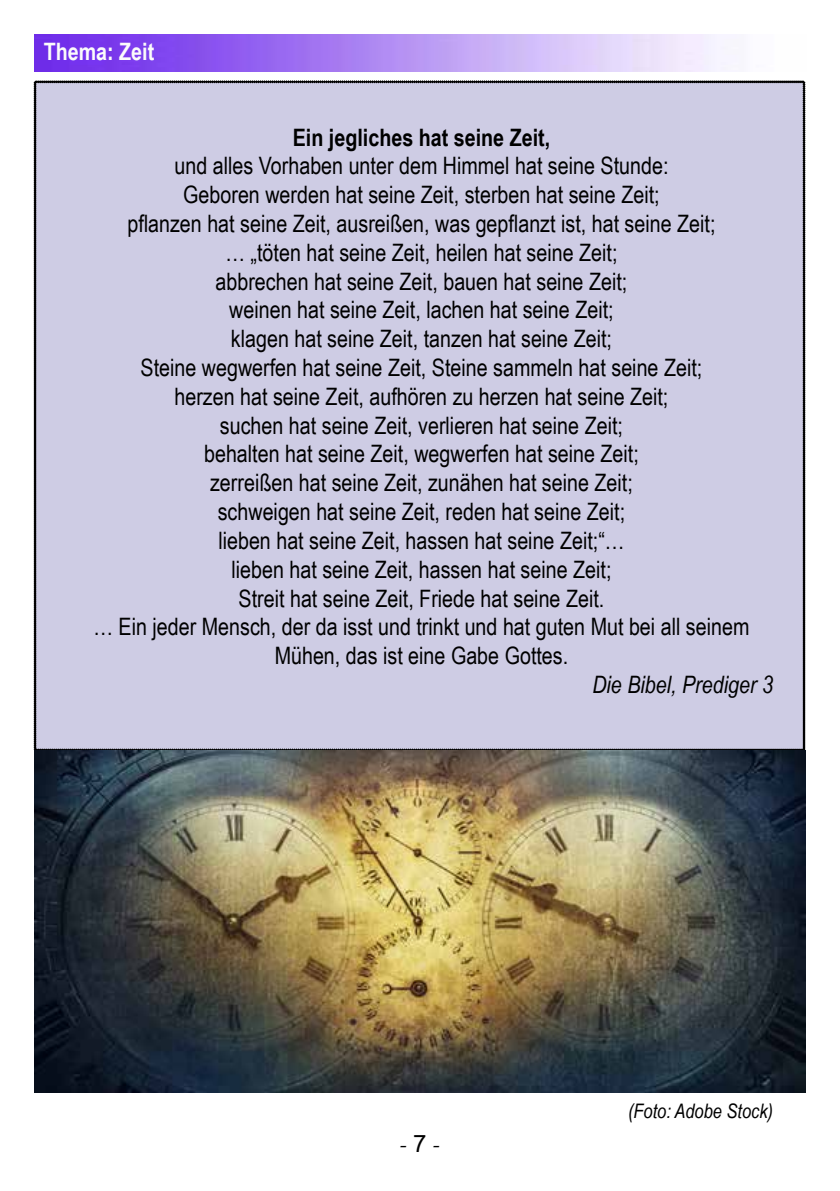
<style>
.page{position:relative;width:840px;height:1191px;background:#fff}
.page>*{position:absolute;margin:0;border:0;box-sizing:border-box;transform-origin:0 0}
.t1{font:24px/28.8px "Arial Narrow";color:#000;text-align:center}
.t2{font:700 24px "Arial Narrow";color:#000}
.t3{font:italic 24px "Arial Narrow";color:#000}
.t4{font:700 24px "Arial Narrow";color:#fbfbfb}
.t5{font:24px "Minion Pro";color:#000}
.t6{font:italic 20px "Arial Narrow";color:#000}
.s1{font-family:"Arial"}
</style>
<div class="page">
<img style="left:35px;top:35px;width:693px;height:36px">
<div style="left:34px;top:81px;width:770px;height:670px;background:#cecce4"></div>
<img style="left:34px;top:751px;width:771px;height:341px">
<p class="t4" style="left:44px;top:34px;width:112px">Thema: Zeit</p>
<p class="t2" style="left:293px;top:119px;width:259px">Ein jegliches hat seine Zeit,</p>
<p class="t1" style="left:93px;top:151px;width:657px">und alles Vorhaben unter dem Himmel hat seine Stunde:<br>Geboren werden hat seine Zeit, sterben hat seine Zeit;<br>pflanzen hat seine Zeit, ausreißen, was gepflanzt ist, hat seine Zeit;<br>… „töten hat seine Zeit, heilen hat seine Zeit;<br>abbrechen hat seine Zeit, bauen hat seine Zeit;<br>weinen hat seine Zeit, lachen hat seine Zeit;<br>klagen hat seine Zeit, tanzen hat seine Zeit;<br>Steine wegwerfen hat seine Zeit, Steine sammeln hat seine Zeit;<br>herzen hat seine Zeit, aufhören zu herzen hat seine Zeit;<br>suchen hat seine Zeit, verlieren hat seine Zeit;<br>behalten hat seine Zeit, wegwerfen hat seine Zeit;<br>zerreißen hat seine Zeit, zunähen hat seine Zeit;<br>schweigen hat seine Zeit, reden hat seine Zeit;<br>lieben hat seine Zeit, hassen hat seine Zeit;“…<br>lieben hat seine Zeit, hassen hat seine Zeit;<br>Streit hat seine Zeit, Friede hat seine Zeit.<br>… Ein jeder Mensch, der da isst und trinkt und hat guten Mut bei all seinem Mühen, das ist eine Gabe Gottes.</p>
<p class="t3" style="left:592px;top:668px;width:182px">Die Bibel, Prediger 3</p>
<p class="t5" style="left:399px;top:1128px;width:43px">- <span class="s1">7</span> -</p>
<p class="t6" style="left:627px;top:1096px;width:146px">(Foto: Adobe Stock)</p>
</div>
